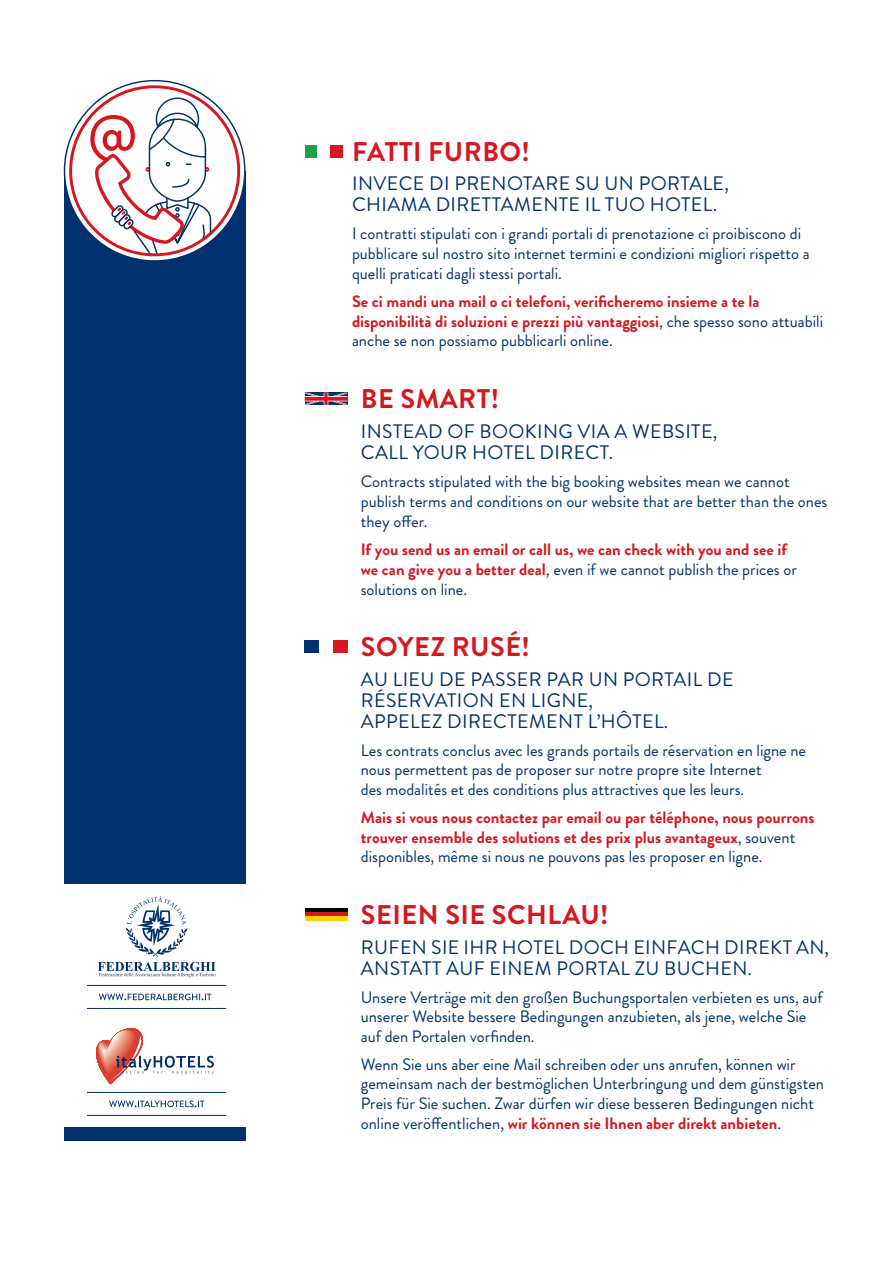
<style>
.page{position:relative;width:893px;height:1263px;background:#fff}
.page>*{position:absolute;margin:0;border:0;box-sizing:border-box;transform-origin:0 0}
.t1{font:700 27px "Brandon Grotesque";letter-spacing:.02em;color:#d7171f}
.t2{font:19.5px/21px "Brandon Grotesque";letter-spacing:.02em;color:#00306d}
.t3{font:16.5px/19.8px "Brandon Grotesque";color:#00306d}
.t4{font:700 16.5px/19.8px "Brandon Grotesque";color:#d7171f}
.s1{font-weight:400;color:#00306d}
.s2{font-weight:700;color:#d7171f}
</style>
<div class="page">
<div style="left:305px;top:641px;width:14px;height:12px;background:#00306d"></div>
<div style="left:333px;top:641px;width:14px;height:12px;background:#d7171f"></div>
<div style="left:305px;top:145px;width:12px;height:13px;background:#1fa245"></div>
<div style="left:330px;top:145px;width:13px;height:13px;background:#d7171f"></div>
<svg style="left:305px;top:393px;width:42px;height:12px"></svg>
<svg style="left:305px;top:909px;width:42px;height:4px"></svg>
<svg style="left:305px;top:913px;width:42px;height:4px"></svg>
<hr style="left:305px;top:917px;width:42px;height:4px;background:#fed304">
<div style="left:64px;top:171px;width:182px;height:969px;background:#00306d"></div>
<svg style="left:65px;top:81px;width:180px;height:180px"></svg>
<div style="left:156px;top:98px;width:42px;height:42px;background:#fff;border-radius:50%"></div>
<div style="left:156px;top:98px;width:43px;height:43px;border:1px solid #00306d;border-radius:50%"></div>
<svg style="left:90px;top:112px;width:122px;height:143px"></svg>
<div style="left:57px;top:884px;width:195px;height:243px;background:#fff"></div>
<svg style="left:99px;top:993px;width:112px;height:7px"></svg>
<hr style="left:87px;top:1008px;width:139px;height:1px;background:#00306d">
<hr style="left:87px;top:985px;width:139px;height:1px;background:#00306d">
<svg style="left:98px;top:896px;width:118px;height:81px"></svg>
<svg style="left:109px;top:1100px;width:95px;height:7px"></svg>
<svg style="left:96px;top:1028px;width:118px;height:56px"></svg>
<hr style="left:87px;top:1115px;width:139px;height:1px;background:#00306d">
<hr style="left:87px;top:1092px;width:139px;height:1px;background:#00306d">
<p class="t1" style="left:352px;top:133px;width:179px">FATTI FURBO!</p>
<p class="t2" style="left:352px;top:173px;width:378px">INVECE DI PRENOTARE SU UN PORTALE,</p>
<p class="t2" style="left:352px;top:194px;width:366px">CHIAMA DIRETTAMENTE IL TUO HOTEL.</p>
<p class="t3" style="left:352px;top:224px;width:459px">I contratti stipulati con i grandi portali di prenotazione ci proibiscono di pubblicare sul nostro sito internet termini e condizioni migliori rispetto a quelli praticati dagli stessi portali.</p>
<p class="t4" style="left:352px;top:291px;width:473px">Se ci mandi una mail o ci telefoni, verificheremo insieme a te la disponibilità di soluzioni e prezzi più vantaggiosi<span class="s1">, che spesso sono attuabili anche se non possiamo pubblicarli online.</span></p>
<p class="t1" style="left:361px;top:380px;width:140px">BE SMART!</p>
<p class="t2" style="left:361px;top:421px;width:358px">INSTEAD OF BOOKING VIA A WEBSITE,</p>
<p class="t2" style="left:361px;top:442px;width:254px">CALL YOUR HOTEL DIRECT.</p>
<p class="t3" style="left:361px;top:472px;width:468px">Contracts stipulated with the big booking websites mean we cannot publish terms and conditions on our website that are better than the ones they offer.</p>
<p class="t4" style="left:361px;top:540px;width:438px">If you send us an email or call us, we can check with you and see if we can give you a better deal<span class="s1">, even if we cannot publish the prices or solutions on line.</span></p>
<p class="t1" style="left:361px;top:628px;width:170px">SOYEZ RUSÉ!</p>
<p class="t2" style="left:361px;top:669px;width:374px">AU LIEU DE PASSER PAR UN PORTAIL DE<br>RÉSERVATION EN LIGNE,</p>
<p class="t2" style="left:361px;top:711px;width:309px">APPELEZ DIRECTEMENT L’HÔTEL.</p>
<p class="t3" style="left:361px;top:741px;width:447px">Les contrats conclus avec les grands portails de réservation en ligne ne nous permettent pas de proposer sur notre propre site Internet</p>
<p class="t3" style="left:361px;top:779px;width:385px">des modalités et des conditions plus attractives que les leurs.</p>
<p class="t4" style="left:361px;top:808px;width:455px">Mais si vous nous contactez par email ou par téléphone, nous pourrons trouver ensemble des solutions et des prix plus avantageux<span class="s1">, souvent disponibles, même si nous ne pouvons pas les proposer en ligne.</span></p>
<p class="t1" style="left:361px;top:896px;width:249px">SEIEN SIE SCHLAU!</p>
<p class="t2" style="left:361px;top:937px;width:470px">RUFEN SIE IHR HOTEL DOCH EINFACH DIREKT AN,</p>
<p class="t2" style="left:361px;top:958px;width:393px">ANSTATT AUF EINEM PORTAL ZU BUCHEN.</p>
<p class="t3" style="left:361px;top:987px;width:463px">Unsere Verträge mit den großen Buchungsportalen verbieten es uns, auf unserer Website bessere Bedingungen anzubieten, als jene, welche Sie auf den Portalen vorfinden.</p>
<p class="t3" style="left:361px;top:1054px;width:465px">Wenn Sie uns aber eine Mail schreiben oder uns anrufen, können wir gemeinsam nach der bestmöglichen Unterbringung und dem günstigsten Preis für Sie suchen. Zwar dürfen wir diese besseren Bedingungen nicht online veröffentlichen, <span class="s2">wir können sie Ihnen aber direkt anbieten</span>.</p>
</div>
